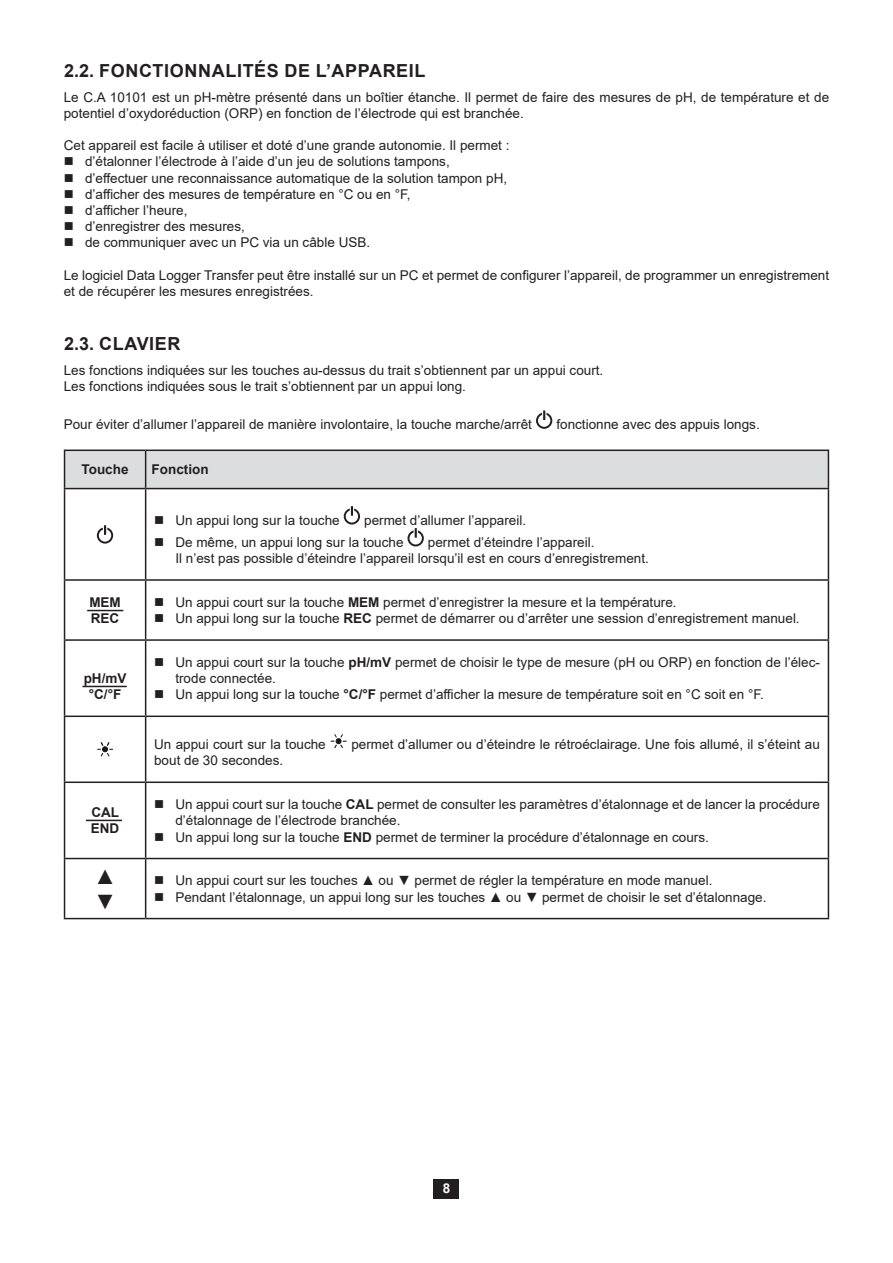
<style>
.page{position:relative;width:893px;height:1263px;background:#fff}
.page>*{position:absolute;margin:0;border:0;box-sizing:border-box;transform-origin:0 0}
.Texte_0{font:21px "Arial";color:#231f20}
.t1{font:700 18px "Arial";letter-spacing:.035em;color:#231f20}
.Texte_0-2{font:13.5px/16.2px "Arial";color:#231f20}
.Texte_retrait_5mm{font:13.5px "Arial";color:#231f20}
.Texte_0-3{font:700 13.5px "Arial";color:#231f20}
.Titre_tableau{font:700 13.5px "Arial";color:#231f20}
.t2{font:700 13.5px "Arial";color:#fff}
.s1{font-weight:700}
</style>
<div class="page">
<div style="left:434px;top:1179px;width:25px;height:19px;background:#231f20"></div>
<div style="left:536px;top:412px;width:16px;height:17px;border:2px solid #231f20;border-radius:50%"></div>
<div style="left:542px;top:410px;width:4px;height:11px;border:1px solid #fff"></div>
<div style="left:65px;top:451px;width:763px;height:37px;background:#dcdddf"></div>
<hr style="left:64px;top:449px;width:82px;height:2px;background:#231f20">
<hr style="left:64px;top:451px;width:1px;height:37px;background:#231f20">
<hr style="left:146px;top:449px;width:683px;height:2px;background:#231f20">
<hr style="left:145px;top:451px;width:1px;height:37px;background:#231f20">
<hr style="left:828px;top:451px;width:1px;height:37px;background:#231f20">
<hr style="left:64px;top:488px;width:82px;height:1px;background:#231f20">
<hr style="left:64px;top:489px;width:1px;height:90px;background:#231f20">
<hr style="left:146px;top:488px;width:683px;height:1px;background:#231f20">
<hr style="left:145px;top:489px;width:1px;height:90px;background:#231f20">
<hr style="left:828px;top:489px;width:1px;height:90px;background:#231f20">
<hr style="left:64px;top:579px;width:82px;height:2px;background:#231f20">
<hr style="left:64px;top:581px;width:1px;height:58px;background:#231f20">
<hr style="left:146px;top:579px;width:683px;height:2px;background:#231f20">
<hr style="left:145px;top:581px;width:1px;height:58px;background:#231f20">
<hr style="left:828px;top:581px;width:1px;height:58px;background:#231f20">
<hr style="left:64px;top:639px;width:82px;height:2px;background:#231f20">
<hr style="left:64px;top:641px;width:1px;height:74px;background:#231f20">
<hr style="left:146px;top:639px;width:683px;height:2px;background:#231f20">
<hr style="left:145px;top:641px;width:1px;height:74px;background:#231f20">
<hr style="left:828px;top:641px;width:1px;height:74px;background:#231f20">
<hr style="left:64px;top:715px;width:82px;height:2px;background:#231f20">
<hr style="left:64px;top:717px;width:1px;height:64px;background:#231f20">
<hr style="left:146px;top:715px;width:683px;height:2px;background:#231f20">
<hr style="left:145px;top:717px;width:1px;height:64px;background:#231f20">
<hr style="left:828px;top:717px;width:1px;height:64px;background:#231f20">
<hr style="left:64px;top:781px;width:82px;height:2px;background:#231f20">
<hr style="left:64px;top:783px;width:1px;height:75px;background:#231f20">
<hr style="left:146px;top:781px;width:683px;height:2px;background:#231f20">
<hr style="left:145px;top:783px;width:1px;height:75px;background:#231f20">
<hr style="left:828px;top:783px;width:1px;height:75px;background:#231f20">
<hr style="left:64px;top:858px;width:82px;height:1px;background:#231f20">
<hr style="left:64px;top:859px;width:1px;height:59px;background:#231f20">
<hr style="left:146px;top:858px;width:683px;height:1px;background:#231f20">
<hr style="left:145px;top:859px;width:1px;height:59px;background:#231f20">
<hr style="left:828px;top:859px;width:1px;height:59px;background:#231f20">
<hr style="left:64px;top:918px;width:82px;height:1px;background:#231f20">
<hr style="left:146px;top:918px;width:683px;height:1px;background:#231f20">
<div style="left:97px;top:527px;width:16px;height:17px;border:2px solid #231f20;border-radius:50%"></div>
<div style="left:103px;top:525px;width:4px;height:11px;border:1px solid #fff"></div>
<div style="left:344px;top:508px;width:16px;height:16px;border:2px solid #231f20;border-radius:50%"></div>
<div style="left:350px;top:506px;width:4px;height:11px;border:1px solid #fff"></div>
<div style="left:407px;top:530px;width:17px;height:16px;border:2px solid #231f20;border-radius:50%"></div>
<div style="left:414px;top:527px;width:4px;height:12px;border:1px solid #fff"></div>
<svg style="left:97px;top:742px;width:16px;height:15px"></svg>
<svg style="left:331px;top:734px;width:15px;height:15px"></svg>
<hr style="left:82px;top:686px;width:45px;height:1px;background:#231f20">
<hr style="left:86px;top:820px;width:36px;height:1px;background:#231f20">
<hr style="left:87px;top:610px;width:36px;height:1px;background:#231f20">
<p class="t1" style="left:64px;top:58px;width:363px">2.2. FONCTIONNALITÉS DE L’APPAREIL</p>
<p class="Texte_0-2" style="left:64px;top:89px;width:767px">Le C.A 10101 est un pH-mètre présenté dans un boîtier étanche. Il permet de faire des mesures de pH, de température et de potentiel d’oxydoréduction (ORP) en fonction de l’électrode qui est branchée.</p>
<p class="Texte_0-2" style="left:64px;top:137px;width:447px">Cet appareil est facile à utiliser et doté d’une grande autonomie. Il permet :</p>
<p class="Texte_0-2" style="left:85px;top:153px;width:366px">d’étalonner l’électrode à l’aide d’un jeu de solutions tampons,</p>
<p class="Texte_0-2" style="left:85px;top:170px;width:424px">d’effectuer une reconnaissance automatique de la solution tampon pH,</p>
<p class="Texte_0-2" style="left:85px;top:186px;width:327px">d’afficher des mesures de température en °C ou en °F,</p>
<p class="Texte_0-2" style="left:85px;top:202px;width:104px">d’afficher l’heure,</p>
<p class="Texte_0-2" style="left:85px;top:218px;width:161px">d’enregistrer des mesures,</p>
<p class="Texte_0-2" style="left:85px;top:234px;width:287px">de communiquer avec un PC via un câble USB.</p>
<p class="Texte_0-2" style="left:64px;top:267px;width:767px">Le logiciel Data Logger Transfer peut être installé sur un PC et permet de configurer l’appareil, de programmer un enregistrement et de récupérer les mesures enregistrées.</p>
<p class="t1" style="left:64px;top:331px;width:118px">2.3. CLAVIER</p>
<p class="Texte_0-2" style="left:64px;top:362px;width:541px">Les fonctions indiquées sur les touches au-dessus du trait s’obtiennent par un appui court.</p>
<p class="Texte_0-2" style="left:64px;top:378px;width:404px">Les fonctions indiquées sous le trait s’obtiennent par un appui long.</p>
<p class="Texte_0-2" style="left:64px;top:416px;width:470px">Pour éviter d’allumer l’appareil de manière involontaire, la touche marche/arrêt</p>
<p class="Texte_0-2" style="left:556px;top:416px;width:205px">fonctionne avec des appuis longs.</p>
<p class="Titre_tableau" style="left:82px;top:460px;width:49px">Touche</p>
<p class="Titre_tableau" style="left:152px;top:460px;width:58px">Fonction</p>
<p class="Texte_0-3" style="left:89px;top:593px;width:33px">MEM</p>
<p class="Texte_0-3" style="left:91px;top:609px;width:30px">REC</p>
<p class="Texte_0-3" style="left:84px;top:669px;width:44px">pH/mV</p>
<p class="Texte_0-3" style="left:89px;top:685px;width:34px">°C/°F</p>
<p class="Texte_0-3" style="left:91px;top:803px;width:29px">CAL</p>
<p class="Texte_0-3" style="left:91px;top:819px;width:30px">END</p>
<p class="Texte_0" style="left:95px;top:862px;width:22px">▲</p>
<p class="Texte_0" style="left:95px;top:887px;width:22px">▼</p>
<p class="Texte_0-2" style="left:175px;top:512px;width:166px">Un appui long sur la touche</p>
<p class="Texte_0-2" style="left:364px;top:512px;width:164px">permet d’allumer l’appareil.</p>
<p class="Texte_0-2" style="left:175px;top:534px;width:230px">De même, un appui long sur la touche</p>
<p class="Texte_0-2" style="left:428px;top:534px;width:168px">permet d’éteindre l’appareil.</p>
<p class="Texte_retrait_5mm" style="left:175px;top:549px;width:475px">Il n’est pas possible d’éteindre l’appareil lorsqu’il est en cours d’enregistrement.</p>
<p class="Texte_0-2" style="left:175px;top:594px;width:503px">Un appui court sur la touche <span class="s1">MEM</span> permet d’enregistrer la mesure et la température.</p>
<p class="Texte_0-2" style="left:175px;top:610px;width:626px">Un appui long sur la touche <span class="s1">REC</span> permet de démarrer ou d’arrêter une session d’enregistrement manuel.</p>
<p class="Texte_0-2" style="left:175px;top:654px;width:646px">Un appui court sur la touche <span class="s1">pH/mV</span> permet de choisir le type de mesure (pH ou ORP) en fonction de l’élec&shy;trode connectée.</p>
<p class="Texte_0-2" style="left:175px;top:686px;width:590px">Un appui long sur la touche <span class="s1">°C/°F</span> permet d’afficher la mesure de température soit en °C soit en °F.</p>
<p class="Texte_0-2" style="left:154px;top:736px;width:173px">Un appui court sur la touche</p>
<p class="Texte_0-2" style="left:351px;top:736px;width:470px">permet d’allumer ou d’éteindre le rétroéclairage. Une fois allumé, il s’éteint au</p>
<p class="Texte_0-2" style="left:154px;top:752px;width:131px">bout de 30 secondes.</p>
<p class="Texte_0-2" style="left:175px;top:796px;width:646px">Un appui court sur la touche <span class="s1">CAL</span> permet de consulter les paramètres d’étalonnage et de lancer la procédure d’étalonnage de l’électrode branchée.</p>
<p class="Texte_0-2" style="left:175px;top:828px;width:535px">Un appui long sur la touche <span class="s1">END</span> permet de terminer la procédure d’étalonnage en cours.</p>
<p class="Texte_0-2" style="left:175px;top:872px;width:538px">Un appui court sur les touches ▲ ou ▼ permet de régler la température en mode manuel.</p>
<p class="Texte_0-2" style="left:175px;top:889px;width:593px">Pendant l’étalonnage, un appui long sur les touches ▲ ou ▼ permet de choisir le set d’étalonnage.</p>
<p class="t2" style="left:443px;top:1179px;width:9px">8</p>
</div>
